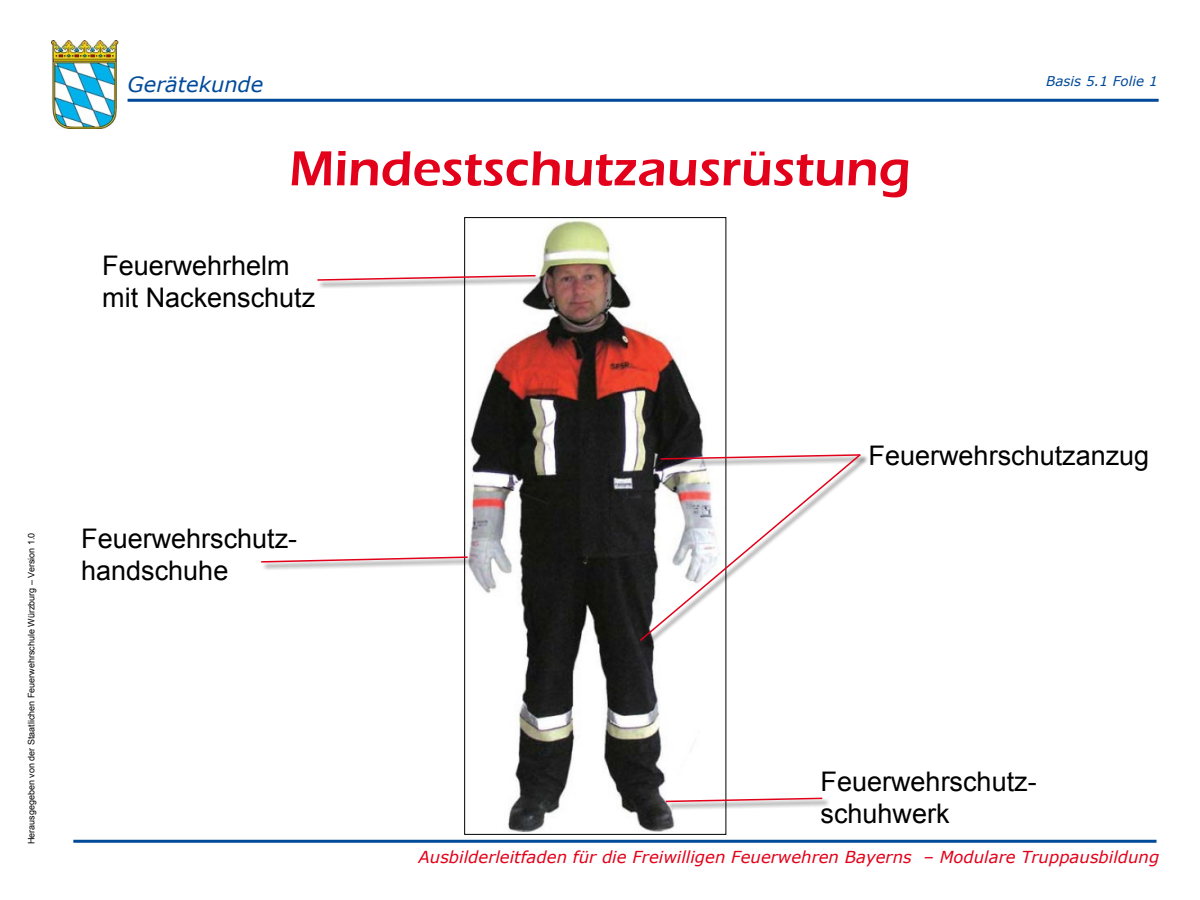
<style>
.page{position:relative;width:1200px;height:900px;background:#fff}
.page>*{position:absolute;margin:0;border:0;box-sizing:border-box;transform-origin:0 0}
.t1{font:600 51px "Eras ITC";color:#e2001a}
.t2{font:27px/32.4px "Arial";color:#000}
.t3{font:italic 21px "Verdana";color:#004a99}
.t4{font:italic 16.5px "Verdana";color:#e2001a}
.t5{font:italic 13.5px "Verdana";color:#004a99}
.t6{font:9px "Arial";color:#000}
</style>
<div class="page">
<hr style="left:128px;top:99px;width:1031px;height:3px;background:#004a99">
<hr style="left:73px;top:840px;width:1084px;height:3px;background:#004a99">
<img style="left:51px;top:40px;width:68px;height:89px">
<img style="left:467px;top:391px;width:237px;height:441px">
<div style="left:666px;top:798px;width:165px;height:13px;background:#000;opacity:.75"></div>
<svg style="left:664px;top:797px;width:160px;height:6px"></svg>
<div style="left:640px;top:455px;width:229px;height:194px;background:#fff"></div>
<svg style="left:638px;top:453px;width:224px;height:190px"></svg>
<svg style="left:289px;top:98px;width:622px;height:293px"></svg>
<div style="left:262px;top:557px;width:214px;height:14px;background:#000;opacity:.75"></div>
<svg style="left:261px;top:556px;width:208px;height:7px"></svg>
<p class="t3" style="left:128px;top:69px;width:137px">Gerätekunde</p>
<p class="t5" style="left:1046px;top:71px;width:113px">Basis 5.1 Folie 1</p>
<h1 class="t1" style="left:289px;top:139px;width:623px">Mindestschutzausrüstung</h1>
<p class="t2" style="left:102px;top:249px;width:215px">Feuerwehrhelm mit Nackenschutz</p>
<p class="t6" style="left:26px;top:844px;width:313px;rotate:-90deg">Herausgegeben von der Staatlichen Feuerwehrschule Würzburg – Version 1.0</p>
<p class="t2" style="left:81px;top:523px;width:218px">Feuerwehrschutz&shy;handschuhe</p>
<p class="t2" style="left:869px;top:439px;width:282px">Feuerwehrschutzanzug</p>
<p class="t2" style="left:821px;top:766px;width:218px">Feuerwehrschutz&shy;schuhwerk</p>
<p class="t4" style="left:419px;top:846px;width:742px">Ausbilderleitfaden für die Freiwilligen Feuerwehren Bayerns – Modulare Truppausbildung</p>
</div>
